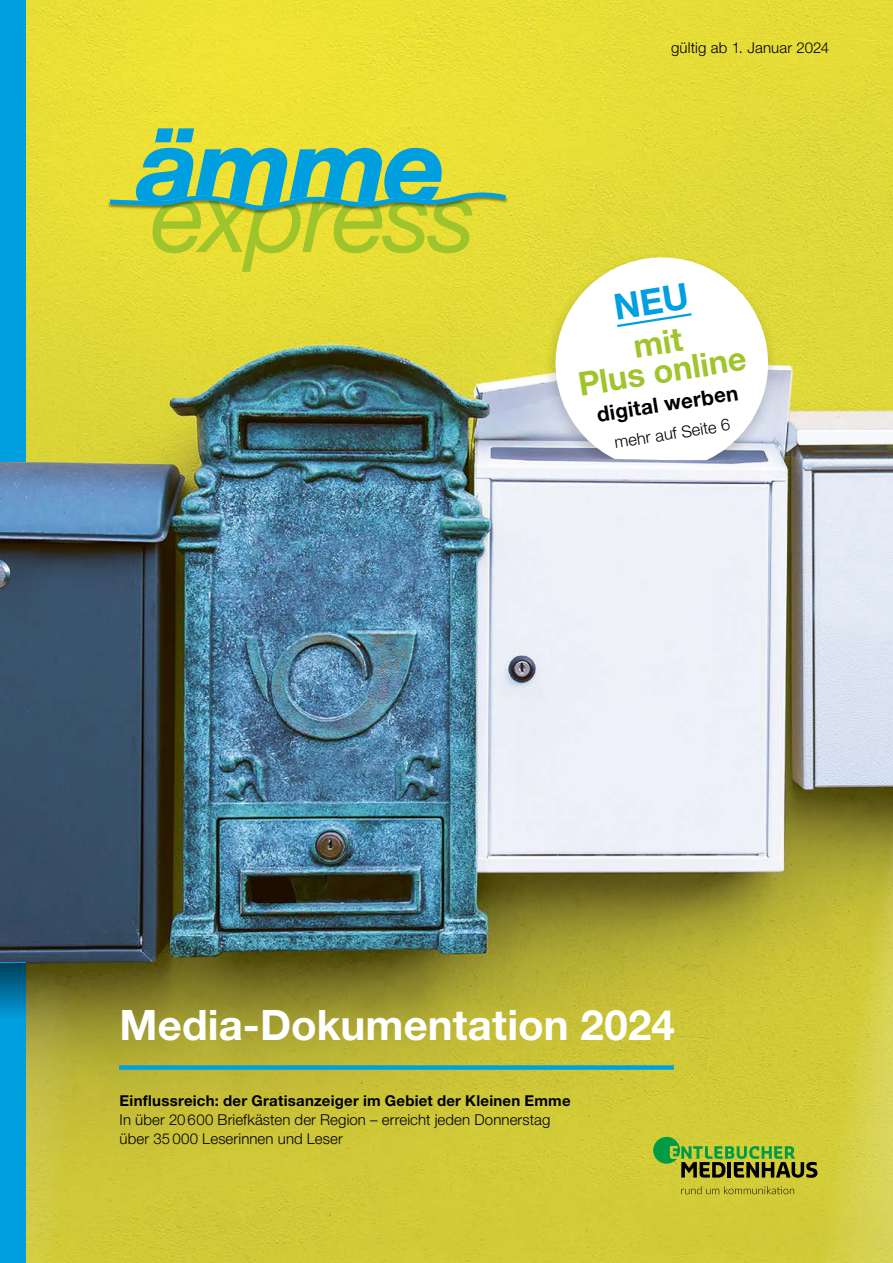
<style>
.page{position:relative;width:893px;height:1263px;background:#fff}
.page>*{position:absolute;margin:0;border:0;box-sizing:border-box;transform-origin:0 0}
.t1{font:700 42px "Helvetica Neue LT Std";color:#fff}
.t2{font:700 33px/28.5px "Helvetica Neue LT Std";color:#a0c42b;text-align:center}
.t3{font:700 21px "Helvetica Neue LT Std";color:#000}
.t4{font:300 16.5px "Helvetica Neue LT Std";color:#000}
.t5{font:300 15px/18.8px "Helvetica Neue LT Std";letter-spacing:.01em;color:#000}
.t6{font:700 15px "Helvetica Neue LT Std";letter-spacing:.015em;color:#000}
</style>
<div class="page">
<img style="left:0;top:0;width:893px;height:1263px">
<svg style="left:26px;top:971px;width:57px;height:292px;background:#b7b13a"></svg>
<svg style="left:766px;top:722px;width:127px;height:541px;background:#c3bf51"></svg>
<div style="left:539px;top:249px;width:243px;height:211px;background:#000;opacity:.2"></div>
<svg style="left:548px;top:249px;width:228px;height:211px"></svg>
<div style="left:119px;top:1065px;width:555px;height:5px;background:#009fe0"></div>
<div style="left:0;top:963px;width:26px;height:300px;background:#009fe0"></div>
<div style="left:0;top:963px;width:26px;height:55px;background:linear-gradient(to bottom,#00405a,#009cdc)"></div>
<div style="left:0;top:0;width:26px;height:462px;background:#009fe0"></div>
<svg style="left:155px;top:128px;width:39px;height:14px"></svg>
<svg style="left:108px;top:148px;width:403px;height:124px;background:#a8ca5b"></svg>
<svg style="left:653px;top:1137px;width:164px;height:41px;background:#869e30"></svg>
<svg style="left:681px;top:1186px;width:113px;height:8px"></svg>
<svg style="left:615px;top:283px;width:79px;height:46px"></svg>
<p class="t5" style="left:671px;top:38px;width:160px">gültig ab 1. Januar 2024</p>
<h2 class="t2" style="left:572px;top:341px;width:171px;rotate:-9deg">mit<br>Plus online</h2>
<h3 class="t3" style="left:595px;top:402px;width:144px;rotate:-9deg">digital werben</h3>
<p class="t4" style="left:613px;top:432px;width:118px;rotate:-9deg">mehr auf Seite 6</p>
<h1 class="t1" style="left:120px;top:999px;width:557px">Media-Dokumentation 2024</h1>
<p class="t6" style="left:120px;top:1091px;width:453px">Einflussreich: der Gratisanzeiger im Gebiet der Kleinen Emme</p>
<p class="t5" style="left:120px;top:1110px;width:432px">In über 20 600 Briefkästen der Region – erreicht jeden Donnerstag über 35 000 Leserinnen und Leser</p>
</div>
